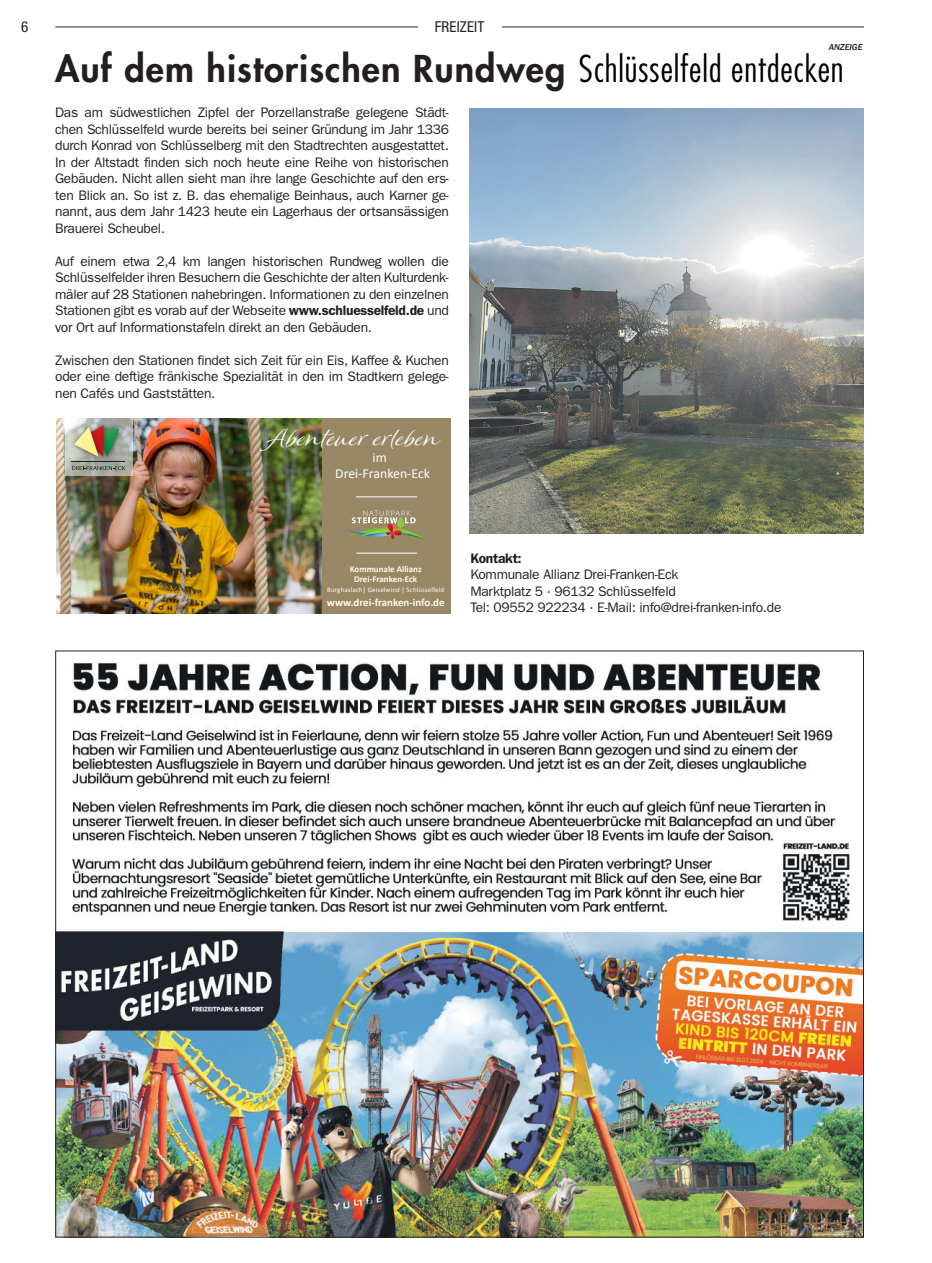
<style>
.page{position:relative;width:932px;height:1263px;background:#fff}
.page>*{position:absolute;margin:0;border:0;box-sizing:border-box;transform-origin:0 0}
.Headline_FREIZEIT_FETT{font:800 36px "Futura";letter-spacing:.03em;color:#231f20}
.t1{font:21.9px "Winsome";color:#fff}
.t2{font:condensed 15px "Helvetica Neue LT Std";letter-spacing:.01em;color:#231f20}
.Fließtext_FREIZEIT{font:13.8px/16.5px "Franklin Gothic";letter-spacing:-.02em;color:#231f20;text-align:justify}
.t3{font:13.8px/16.5px "Calibri";color:#fff;text-align:center}
.Fließtext_FREIZEIT-2{font:600 13.8px "Franklin Gothic";letter-spacing:-.02em;color:#231f20}
.t4{font:700 10.95px "Calibri";color:#fefcee}
.t5{font:700 9px/9.6px "Calibri";color:#fefcee;text-align:center}
.Bildunterschrift_Zentriert{font:italic 500 9px "Franklin Gothic";color:#231f20}
.t6{font:6.9px "Calibri";letter-spacing:.02em;color:#fefcee}
.s1{font-weight:300;font-stretch:condensed;color:#000}
.s2{font-weight:600}
</style>
<div class="page">
<img style="left:57px;top:662px;width:804px;height:573px">
<img style="left:56px;top:418px;width:265px;height:195px">
<div style="left:321px;top:418px;width:129px;height:195px;background:#988866"></div>
<svg style="left:65px;top:418px;width:68px;height:58px"></svg>
<div style="left:92px;top:423px;width:33px;height:40px;background:#231f20;opacity:.75"></div>
<div style="left:79px;top:420px;width:31px;height:42px;background:#231f20;opacity:.75"></div>
<div style="left:69px;top:422px;width:35px;height:40px;background:#231f20;opacity:.75"></div>
<svg style="left:74px;top:425px;width:45px;height:31px"></svg>
<div style="left:68px;top:456px;width:62px;height:12px;background:#231f20;opacity:.75"></div>
<hr style="left:72px;top:461px;width:53px;height:1px;background:#231f20">
<svg style="left:72px;top:466px;width:53px;height:4px"></svg>
<svg style="left:346px;top:511px;width:81px;height:30px"></svg>
<hr style="left:356px;top:496px;width:61px;height:1px;background:#fff">
<hr style="left:356px;top:553px;width:61px;height:1px;background:#fff">
<img style="left:469px;top:108px;width:394px;height:426px">
<hr style="left:55px;top:27px;width:808px;height:1px;background:#231f20">
<div style="left:417px;top:21px;width:84px;height:11px;background:#fff"></div>
<p class="t2" style="left:21px;top:18px;width:9px">6</p>
<p class="t2" style="left:434px;top:18px;width:51px">FREIZEIT</p>
<p class="Bildunterschrift_Zentriert" style="left:828px;top:42px;width:35px">ANZEIGE</p>
<p class="Headline_FREIZEIT_FETT" style="left:55px;top:46px;width:789px">Auf dem historischen Rundweg <span class="s1">Schlüsselfeld entdecken</span></p>
<p class="Fließtext_FREIZEIT" style="left:55px;top:104px;width:395px">Das am südwestlichen Zipfel der Porzellanstraße gelegene Städt&shy;chen Schlüsselfeld wurde bereits bei seiner Gründung im Jahr 1336 durch Konrad von Schlüsselberg mit den Stadtrechten ausgestattet.<br>In der Altstadt finden sich noch heute eine Reihe von historischen Gebäuden. Nicht allen sieht man ihre lange Geschichte auf den ers&shy;ten Blick an. So ist z. B. das ehemalige Beinhaus, auch Karner ge&shy;nannt, aus dem Jahr 1423 heute ein Lagerhaus der ortsansässigen Brauerei Scheubel.</p>
<p class="Fließtext_FREIZEIT" style="left:55px;top:253px;width:395px">Auf einem etwa 2,4 km langen historischen Rundweg wollen die Schlüsselfelder ihren Besuchern die Geschichte der alten Kulturdenk&shy;mäler auf 28 Stationen nahebringen. Informationen zu den einzelnen Stationen gibt es vorab auf der Webseite <span class="s2">www.schluesselfeld.de</span> und vor Ort auf Informationstafeln direkt an den Gebäuden.</p>
<p class="Fließtext_FREIZEIT" style="left:55px;top:352px;width:395px">Zwischen den Stationen findet sich Zeit für ein Eis, Kaffee &amp; Kuchen oder eine deftige fränkische Spezialität in den im Stadtkern gelege&shy;nen Cafés und Gaststätten.</p>
<p class="t1" style="left:266px;top:425px;width:176px">Abenteuer erleben</p>
<p class="t3" style="left:335px;top:448px;width:96px">im<br>Drei-Franken-Eck</p>
<p class="t5" style="left:350px;top:564px;width:73px">Kommunale Allianz<br>Drei-Franken-Eck</p>
<p class="t6" style="left:327px;top:586px;width:118px">Burghaslach| Geiselwind | Schlüsselfeld</p>
<p class="t4" style="left:327px;top:595px;width:119px">www.drei-franken-info.de</p>
<p class="Fließtext_FREIZEIT-2" style="left:470px;top:550px;width:53px">Kontakt:</p>
<p class="Fließtext_FREIZEIT" style="left:470px;top:566px;width:209px">Kommunale Allianz Drei-Franken-Eck</p>
<p class="Fließtext_FREIZEIT" style="left:470px;top:583px;width:207px">Marktplatz 5 · 96132 Schlüsselfeld</p>
<p class="Fließtext_FREIZEIT" style="left:470px;top:599px;width:312px">Tel: 09552 922234 · E-Mail: info@drei-franken-info.de</p>
</div>
